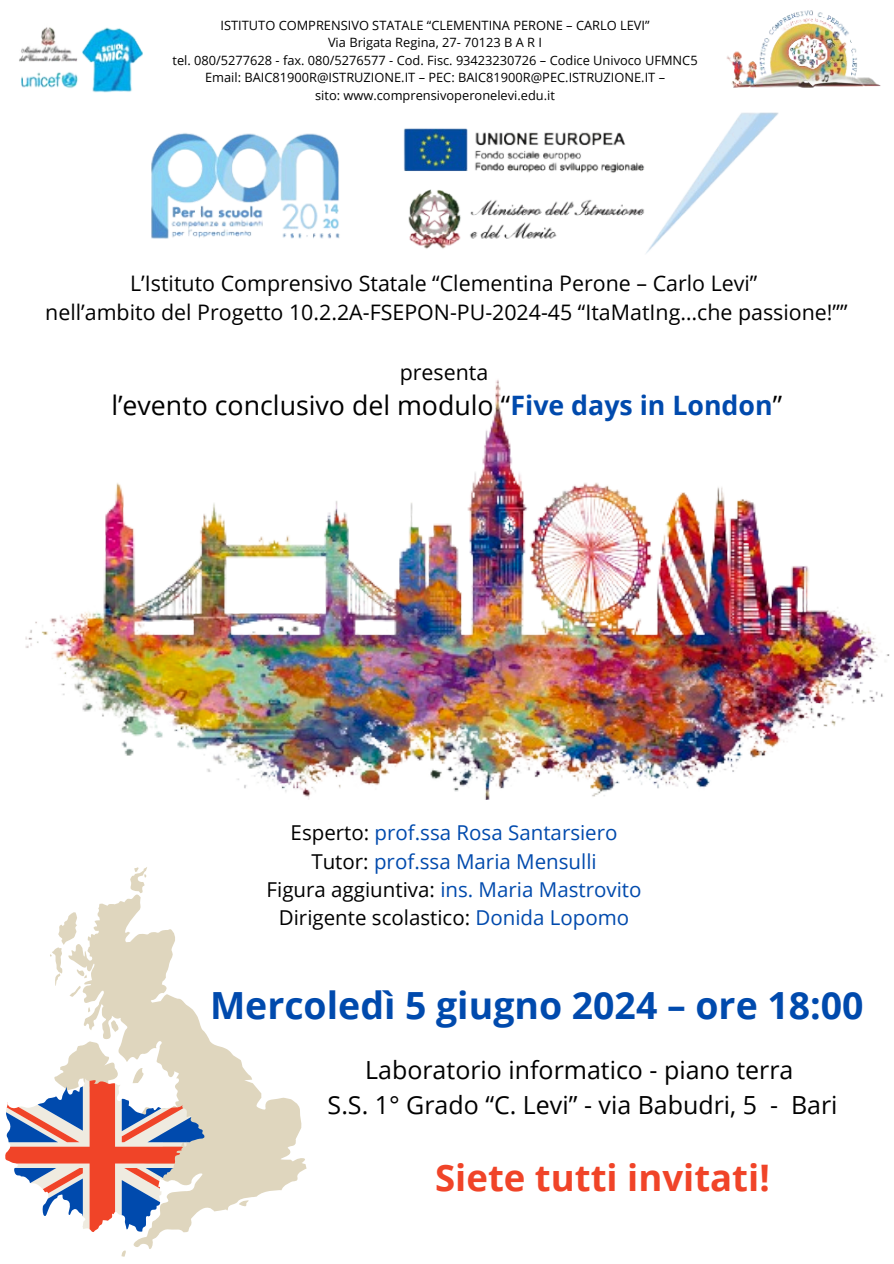
<style>
.page{position:relative;width:894px;height:1264px;background:#fff}
.page>*{position:absolute;margin:0;border:0;box-sizing:border-box;transform-origin:0 0}
.t1{font:700 37.35px "Open Sans";color:#004aad}
.t2{font:700 36.6px "Open Sans";color:#f04428}
.t3{font:26.7px "Open Sans";color:#000}
.t4{font:24.9px/34.8px "Open Sans";color:#000;text-align:center}
.t5{font:21.45px/29.7px "Open Sans";color:#000;text-align:center}
.t6{font:20.55px/28.2px "Open Sans";color:#004aad;text-align:center}
.t7{font:12.75px "Open Sans";color:#000}
.s1{font-weight:700;color:#004aad}
.s2{color:#000}
</style>
<div class="page">
<svg style="left:84px;top:895px;width:223px;height:354px"></svg>
<svg style="left:121px;top:1250px;width:5px;height:7px"></svg>
<svg style="left:238px;top:1198px;width:12px;height:10px"></svg>
<svg style="left:87px;top:1006px;width:4px;height:6px"></svg>
<svg style="left:50px;top:911px;width:38px;height:86px"></svg>
<svg style="left:130px;top:867px;width:17px;height:28px"></svg>
<svg style="left:5px;top:1019px;width:200px;height:213px"></svg>
<img style="left:25px;top:380px;width:865px;height:419px">
<img style="left:19px;top:10px;width:862px;height:244px">
<p class="t7" style="left:220px;top:16px;width:430px">ISTITUTO COMPRENSIVO STATALE “CLEMENTINA PERONE – CARLO LEVI”</p>
<h3 class="t7" style="left:328px;top:34px;width:215px">Via Brigata Regina, 27- 70123 B A R I</h3>
<p class="t7" style="left:172px;top:51px;width:526px">tel. 080/5277628 - fax. 080/5276577 - Cod. Fisc. 93423230726 – Codice Univoco UFMNC5</p>
<h1 class="t7" style="left:205px;top:69px;width:461px">Email: BAIC81900R@ISTRUZIONE.IT – PEC: BAIC81900R@PEC.ISTRUZIONE.IT –</h1>
<h2 class="t7" style="left:315px;top:86px;width:241px">sito: www.comprensivoperonelevi.edu.it</h2>
<p class="t5" style="left:45px;top:267px;width:803px">L’Istituto Comprensivo Statale “Clementina Perone – Carlo Levi”<br>nell’ambito del Progetto 10.2.2A-FSEPON-PU-2024-45 “ItaMatIng…che passione!””</p>
<p class="t5" style="left:399px;top:356px;width:90px">presenta</p>
<p class="t3" style="left:111px;top:387px;width:672px">l’evento conclusivo del modulo “<span class="s1">Five days in London</span>”</p>
<p class="t6" style="left:266px;top:818px;width:376px"><span class="s2">Esperto:</span> prof.ssa Rosa Santarsiero <span class="s2">Tutor:</span> prof.ssa Maria Mensulli<br><span class="s2">Figura aggiuntiva:</span> ins. Maria Mastrovito <span class="s2">Dirigente scolastico:</span> Donida Lopomo</p>
<p class="t1" style="left:210px;top:979px;width:654px">Mercoledì 5 giugno 2024 – ore 18:00</p>
<h2 class="t4" style="left:327px;top:1052px;width:511px">Laboratorio informatico - piano terra<br>S.S. 1° Grado “C. Levi” - via Babudri, 5 - Bari</h2>
<h3 class="t2" style="left:435px;top:1151px;width:336px">Siete tutti invitati!</h3>
</div>
